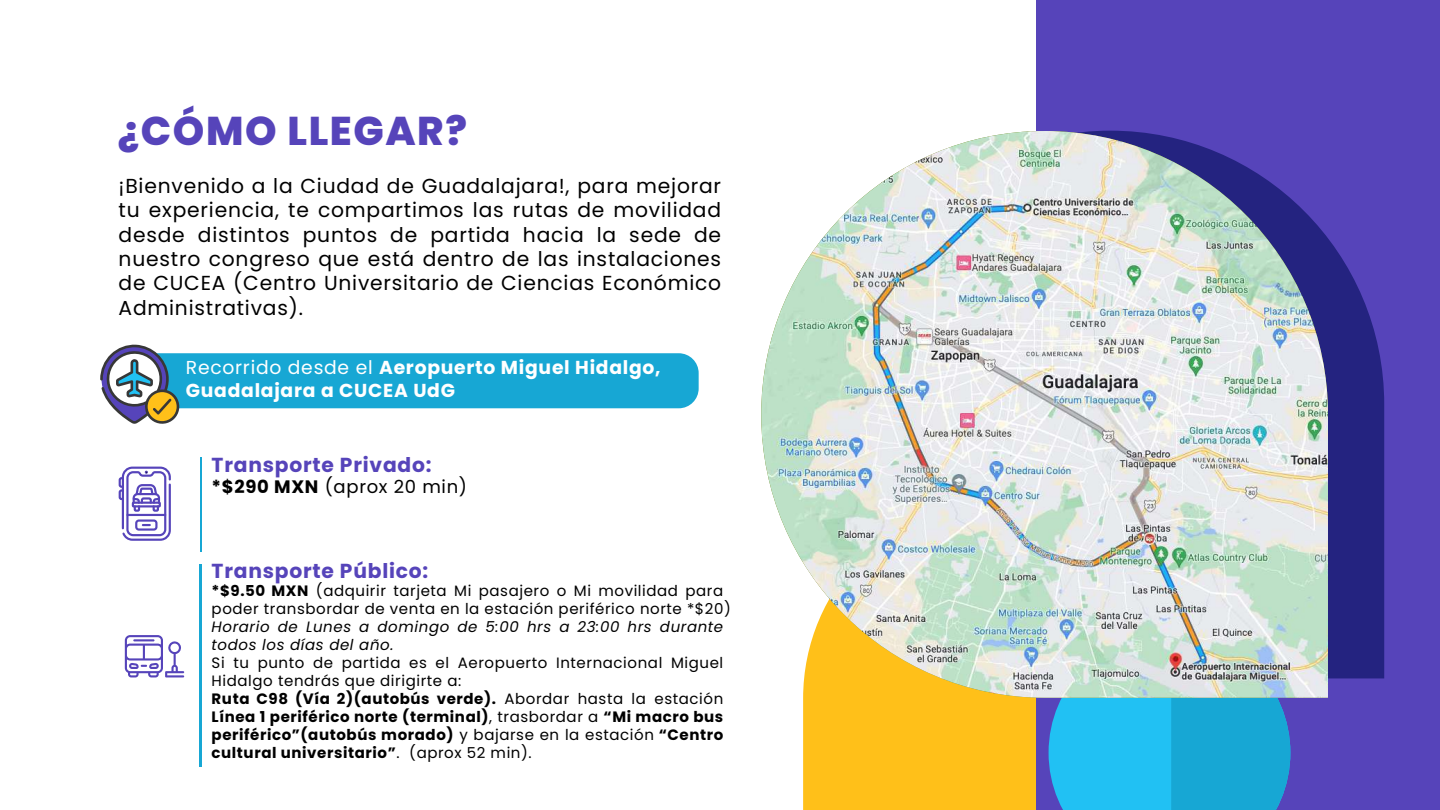
<style>
.page{position:relative;width:1440px;height:810px;background:#fff}
.page>*{position:absolute;margin:0;border:0;box-sizing:border-box;transform-origin:0 0}
.t1{font:800 40.12px "Poppins";letter-spacing:.04em;color:#5644ba}
.t2{font:20.25px/24.3px "Poppins";letter-spacing:.04em;color:#000;text-align:justify}
.t3{font:700 20.25px "Poppins";letter-spacing:.04em;color:#5644ba}
.t4{font:700 18.75px/22.5px "Poppins";letter-spacing:.04em;color:#fff}
.t5{font:18px "Poppins";letter-spacing:.04em;color:#000}
.t6{font:15px/18px "Poppins";letter-spacing:.04em;color:#000}
.t7{font:italic 15px/18px "Poppins";letter-spacing:.04em;color:#000}
.s1{font-weight:400}
.s2{font-weight:700}
</style>
<div class="page">
<div style="left:803px;top:698px;width:233px;height:112px;background:#ffc019"></div>
<div style="left:1036px;top:0;width:404px;height:810px;background:#5644ba"></div>
<svg style="left:1049px;top:698px;width:241px;height:112px;background:#1eb0e2"></svg>
<svg style="left:1328px;top:239px;width:56px;height:439px;background:#292686"></svg>
<img style="left:761px;top:131px;width:567px;height:567px">
<div style="left:116px;top:353px;width:583px;height:55px;background:#17a7d4;border-radius:20px"></div>
<svg style="left:100px;top:344px;width:79px;height:80px"></svg>
<svg style="left:118px;top:467px;width:53px;height:74px"></svg>
<svg style="left:125px;top:635px;width:59px;height:42px"></svg>
<hr style="left:199px;top:565px;width:3px;height:202px;background:#17a7d4">
<hr style="left:200px;top:457px;width:2px;height:94px;background:#17a7d4">
<h1 class="t1" style="left:118px;top:108px;width:351px">¿CÓMO LLEGAR?</h1>
<p class="t2" style="left:119px;top:174px;width:604px">¡Bienvenido a la Ciudad de Guadalajara!, para mejorar tu experiencia, te compartimos las rutas de movilidad desde distintos puntos de partida hacia la sede de nuestro congreso que está dentro de las instalaciones de CUCEA (Centro Universitario de Ciencias Económico Administrativas).</p>
<p class="t4" style="left:186px;top:356px;width:476px"><span class="s1">Recorrido desde el</span> Aeropuerto Miguel Hidalgo,<br>Guadalajara a CUCEA UdG</p>
<h2 class="t3" style="left:212px;top:453px;width:221px">Transporte Privado:</h2>
<p class="t5" style="left:212px;top:476px;width:257px"><span class="s2">*$290 MXN</span> (aprox 20 min)</p>
<h2 class="t3" style="left:212px;top:560px;width:218px">Transporte Público:</h2>
<p class="t6" style="left:212px;top:582px;width:521px"><span class="s2">*$9.50 MXN</span> (adquirir tarjeta Mi pasajero o Mi movilidad para poder transbordar de venta en la estación periférico norte *$20)</p>
<p class="t7" style="left:212px;top:618px;width:513px">Horario de Lunes a domingo de 5:00 hrs a 23:00 hrs durante todos los días del año.</p>
<p class="t6" style="left:212px;top:654px;width:513px">Si tu punto de partida es el Aeropuerto Internacional Miguel Hidalgo tendrás que dirigirte a:<br><span class="s2">Ruta C98 (Vía 2)(autobús verde).</span> Abordar hasta la estación <span class="s2">Línea 1 periférico norte (terminal)</span>, trasbordar a <span class="s2">“Mi macro bus periférico”(autobús morado)</span> y bajarse en la estación <span class="s2">“Centro cultural universitario”</span>. (aprox 52 min).</p>
</div>
